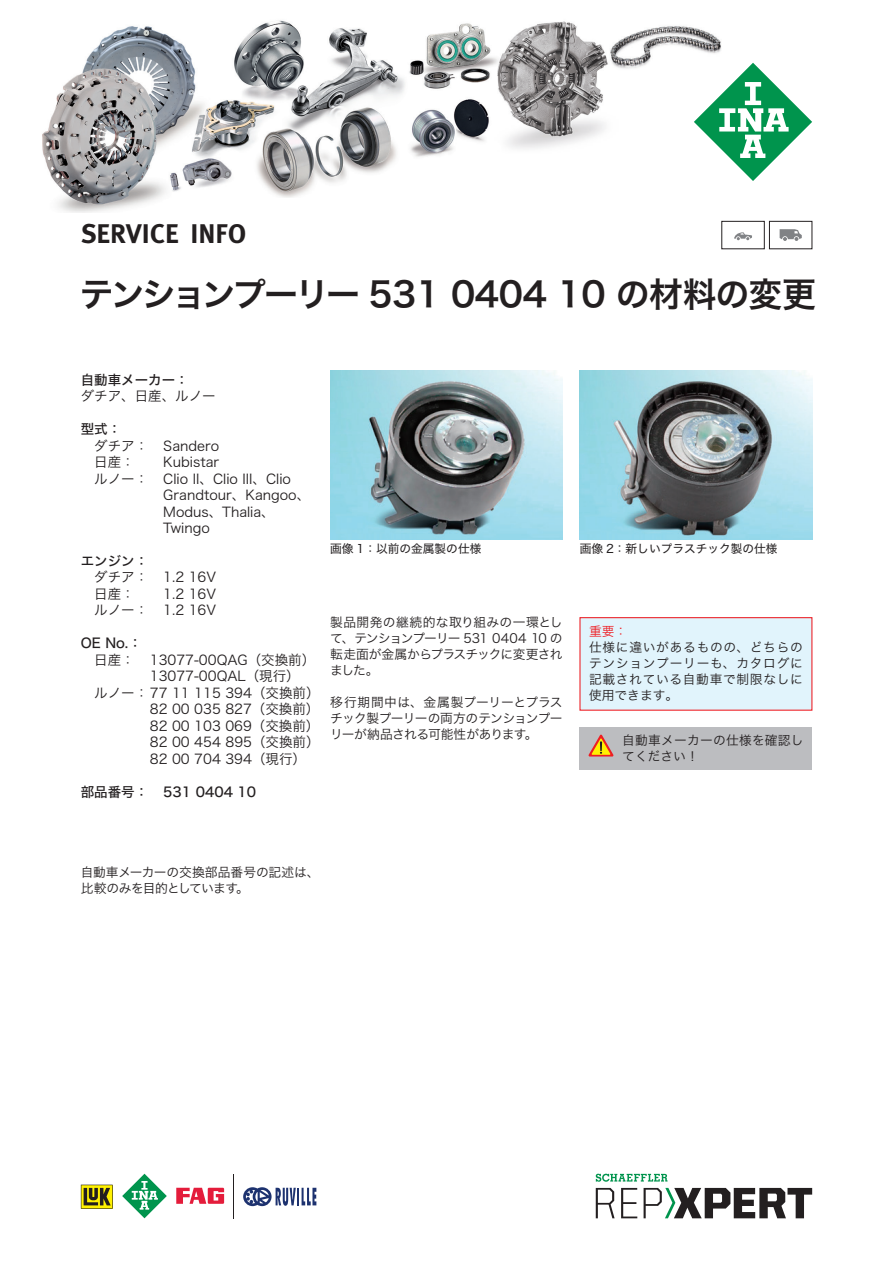
<style>
.page{position:relative;width:893px;height:1263px;background:#fff}
.page>*{position:absolute;margin:0;border:0;box-sizing:border-box;transform-origin:0 0}
.t1{font:34.05px "Hira Kaku Std W6";letter-spacing:-.03em;color:#231f20}
.t2{font:700 27px "Meta OT";color:#231f20}
.t3{font:13.5px/16.5px "Hira Kaku Std W3";color:#231f20}
.t4{font:13.5px "Hira Kaku Std W5";color:#231f20}
.t5{font:12.75px/15.9px "Hira Kaku Std W3";color:#231f20;text-align:justify}
.t6{font:12.75px/15.9px "Hira Kaku Std W3";letter-spacing:-.025em;color:#231f20}
.t7{font:12.75px "Hira Kaku Std W3";color:#ee1d23}
.t8{font:11.7px "Hira Kaku Std W4";color:#231f20}
</style>
<div class="page">
<svg style="left:81px;top:1185px;width:32px;height:24px"></svg>
<svg style="left:122px;top:1174px;width:45px;height:44px"></svg>
<svg style="left:176px;top:1188px;width:48px;height:16px"></svg>
<hr style="left:233px;top:1174px;width:1px;height:44px;background:#231f20">
<svg style="left:243px;top:1187px;width:73px;height:19px"></svg>
<svg style="left:596px;top:1188px;width:19px;height:30px"></svg>
<svg style="left:621px;top:1188px;width:16px;height:30px"></svg>
<svg style="left:644px;top:1188px;width:168px;height:30px"></svg>
<svg style="left:596px;top:1174px;width:71px;height:8px"></svg>
<img style="left:42px;top:20px;width:712px;height:193px">
<svg style="left:694px;top:63px;width:118px;height:118px"></svg>
<img style="left:330px;top:370px;width:233px;height:170px">
<img style="left:580px;top:370px;width:232px;height:170px">
<div style="left:580px;top:618px;width:232px;height:92px;background:#e1f4fc"></div>
<div style="left:579px;top:617px;width:233px;height:94px;border:1px solid #ee1d23"></div>
<div style="left:580px;top:727px;width:232px;height:43px;background:#bcbdc0"></div>
<svg style="left:588px;top:734px;width:26px;height:22px"></svg>
<svg style="left:734px;top:232px;width:18px;height:8px"></svg>
<div style="left:722px;top:221px;width:42px;height:28px;border:1px solid #231f20"></div>
<svg style="left:780px;top:229px;width:22px;height:12px"></svg>
<div style="left:769px;top:221px;width:43px;height:28px;border:1px solid #231f20"></div>
<h2 class="t2" style="left:81px;top:217px;width:167px">SERVICE INFO</h2>
<h1 class="t1" style="left:80px;top:268px;width:738px">テンションプーリー 531 0404 10 の材料の変更</h1>
<p class="t4" style="left:81px;top:369px;width:109px">自動車メーカー：</p>
<p class="t3" style="left:81px;top:388px;width:137px">ダチア、日産、ルノー</p>
<p class="t4" style="left:81px;top:419px;width:42px">型式：</p>
<p class="t3" style="left:81px;top:437px;width:140px">　ダチア： Sandero　日産：</p>
<p class="t3" style="left:163px;top:454px;width:57px">Kubistar</p>
<p class="t3" style="left:81px;top:470px;width:212px">　ルノー： Clio II、Clio III、Clio</p>
<p class="t3" style="left:163px;top:486px;width:148px">Grandtour、Kangoo、</p>
<p class="t3" style="left:163px;top:503px;width:113px">Modus、Thalia、</p>
<p class="t3" style="left:163px;top:519px;width:48px">Twingo</p>
<p class="t4" style="left:81px;top:550px;width:69px">エンジン：</p>
<p class="t3" style="left:81px;top:569px;width:137px;text-indent:14px">ダチア： 1.2 16V　日産：</p>
<p class="t3" style="left:81px;top:585px;width:137px;text-align:right">1.2 16V<br>　ルノー： 1.2 16V</p>
<p class="t4" style="left:81px;top:633px;width:63px">OE No.：</p>
<p class="t3" style="left:81px;top:651px;width:236px">　日産： 13077-00QAG（交換前）</p>
<p class="t3" style="left:150px;top:668px;width:151px">13077-00QAL（現行）</p>
<p class="t3" style="left:81px;top:684px;width:240px">　ルノー：77 11 115 394（交換前）</p>
<p class="t3" style="left:150px;top:701px;width:171px">82 00 035 827（交換前）</p>
<p class="t3" style="left:150px;top:717px;width:171px">82 00 103 069（交換前）</p>
<p class="t3" style="left:150px;top:734px;width:171px">82 00 454 895（交換前）</p>
<p class="t3" style="left:150px;top:750px;width:158px">82 00 704 394（現行）</p>
<p class="t4" style="left:81px;top:781px;width:177px">部品番号： 531 0404 10</p>
<p class="t8" style="left:330px;top:540px;width:153px">画像 1：以前の金属製の仕様</p>
<p class="t8" style="left:580px;top:540px;width:199px">画像 2：新しいプラスチック製の仕様</p>
<p class="t5" style="left:330px;top:614px;width:234px">製品開発の継続的な取り組みの一環として、テンションプーリー 531 0404 10 の転走面が金属からプラスチックに変更されました。</p>
<p class="t5" style="left:330px;top:694px;width:234px">移行期間中は、金属製プーリーとプラスチック製プーリーの両方のテンションプーリーが納品される可能性があります。</p>
<p class="t7" style="left:589px;top:622px;width:40px">重要：</p>
<p class="t5" style="left:589px;top:639px;width:215px">仕様に違いがあるものの、どちらのテンションプーリーも、カタログに記載されている自動車で制限なしに使用できます。</p>
<p class="t5" style="left:622px;top:732px;width:183px">自動車メーカーの仕様を確認してください！</p>
<p class="t6" style="left:81px;top:864px;width:240px">自動車メーカーの交換部品番号の記述は、比較のみを目的としています。</p>
</div>
